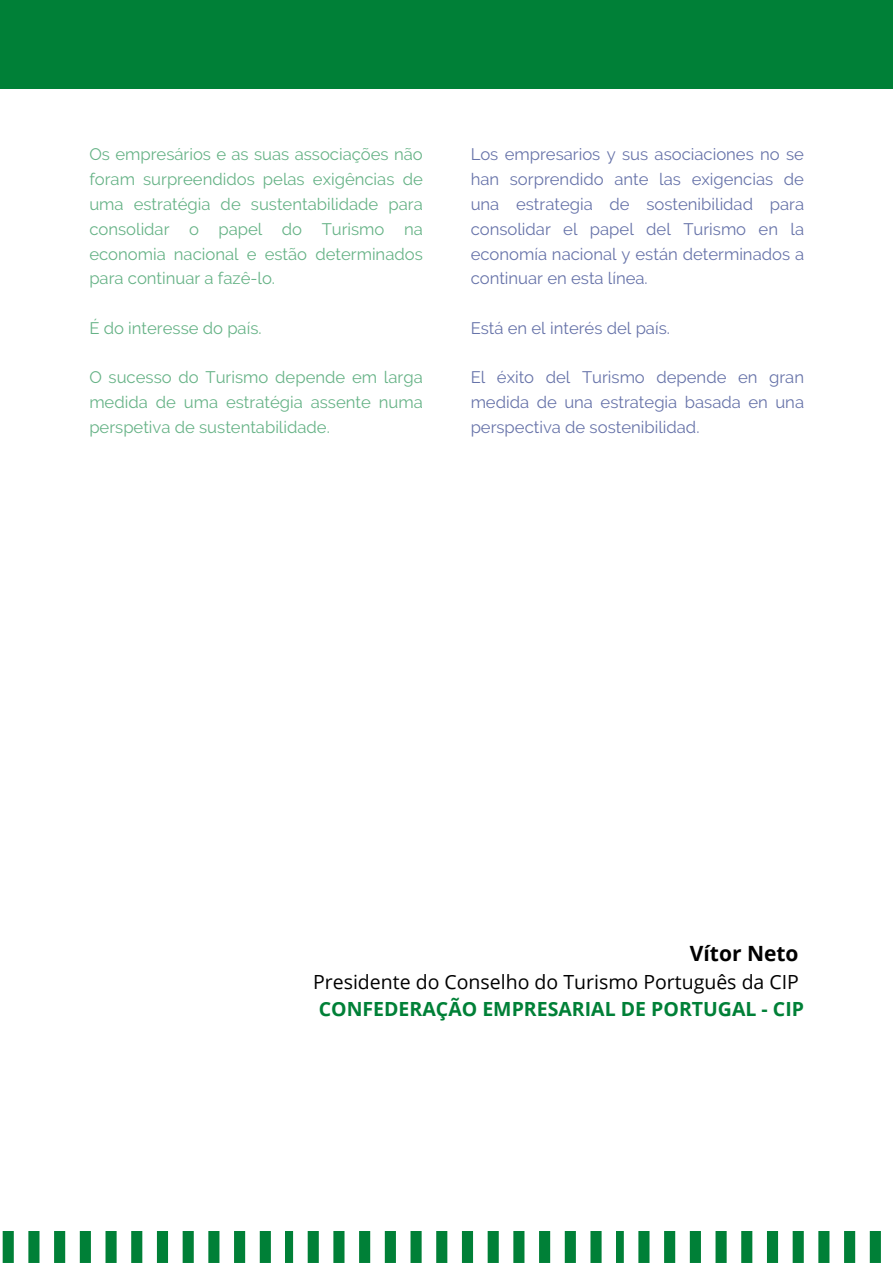
<style>
.page{position:relative;width:893px;height:1264px;background:#fff}
.page>*{position:absolute;margin:0;border:0;box-sizing:border-box;transform-origin:0 0}
.t1{font:700 21px "Open Sans";color:#000}
.t2{font:19.5px "Open Sans";color:#000}
.t3{font:700 19.5px "Open Sans";color:#008037}
.t4{font:16.65px/24.8px "Raleway";color:#011670;text-align:justify}
.t5{font:16.65px/24.8px "Raleway";color:#008037;text-align:justify}
</style>
<div class="page">
<div style="left:0;top:0;width:892px;height:89px;background:#008037"></div>
<svg style="left:2px;top:1231px;width:269px;height:31px"></svg>
<svg style="left:285px;top:1231px;width:317px;height:31px"></svg>
<svg style="left:616px;top:1231px;width:265px;height:31px"></svg>
<p class="t5" style="left:89px;top:142px;width:335px">Os empresários e as suas associações não foram surpreendidos pelas exigências de uma estratégia de sustentabilidade para consolidar o papel do Turismo na economia nacional e estão determinados para continuar a fazê-lo.</p>
<p class="t5" style="left:89px;top:315px;width:174px">É do interesse do país.</p>
<p class="t5" style="left:89px;top:365px;width:335px">O sucesso do Turismo depende em larga medida de uma estratégia assente numa perspetiva de sustentabilidade.</p>
<p class="t4" style="left:470px;top:142px;width:335px">Los empresarios y sus asociaciones no se han sorprendido ante las exigencias de una estrategia de sostenibilidad para consolidar el papel del Turismo en la economía nacional y están determinados a continuar en esta línea.</p>
<p class="t4" style="left:470px;top:315px;width:201px">Está en el interés del país.</p>
<p class="t4" style="left:470px;top:365px;width:335px">El éxito del Turismo depende en gran medida de una estrategia basada en una perspectiva de sostenibilidad.</p>
<p class="t1" style="left:689px;top:938px;width:110px">Vítor Neto</p>
<p class="t2" style="left:313px;top:968px;width:487px">Presidente do Conselho do Turismo Português da CIP</p>
<p class="t3" style="left:319px;top:995px;width:487px">CONFEDERAÇÃO EMPRESARIAL DE PORTUGAL - CIP</p>
</div>
